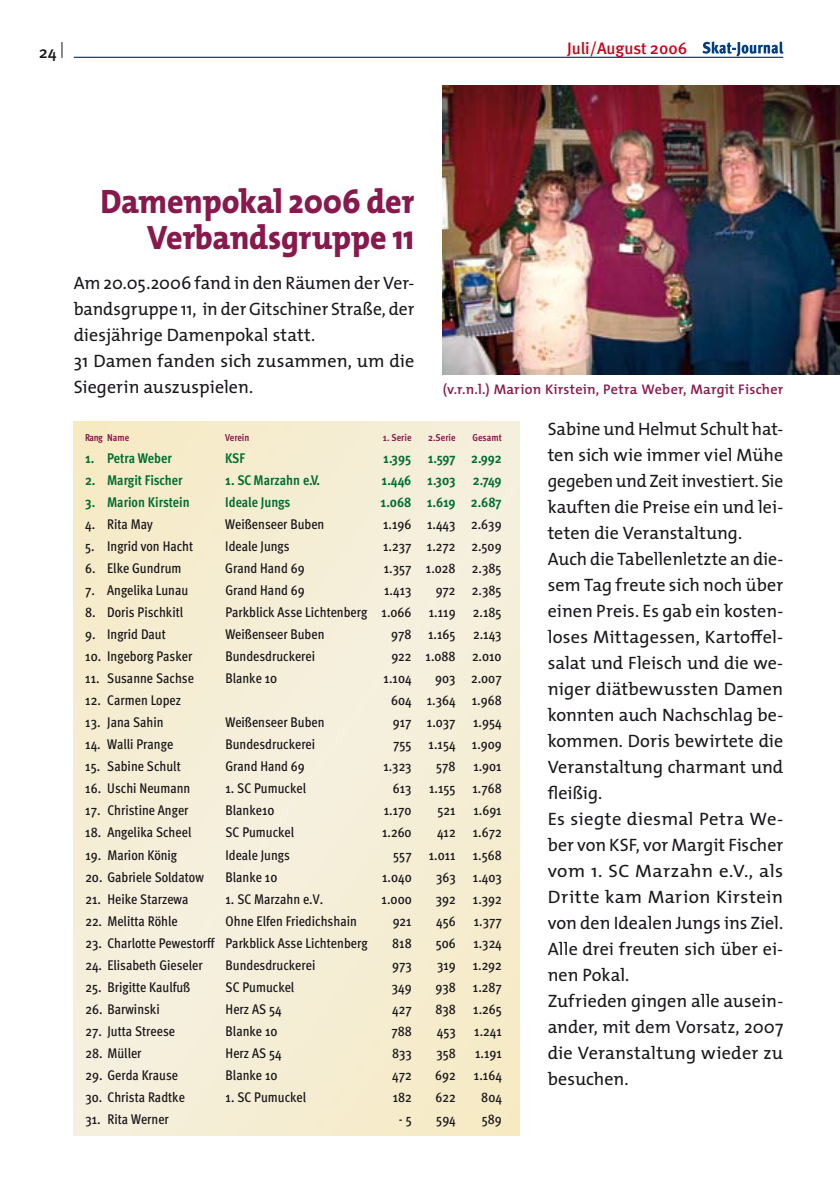
<style>
.page{position:relative;width:840px;height:1191px;background:#fff}
.page>*{position:absolute;margin:0;border:0;box-sizing:border-box;transform-origin:0 0}
.t1{font:800 34px/36px "The Mix 8";letter-spacing:-.005em;color:#87194c;text-align:right;scale:.94 1}
.t2{font:18px/26px "The Mix 5";color:#1a171b}
.t3{font:500 16.6px "Meta";color:#c1081c}
.t4{font:16.6px "Meta Medium Caps";color:#1a171b}
.t5{font:500 14px "Meta Cond";color:#1a171b}
.t6{font:700 14px "Meta Cond";letter-spacing:-.005em;color:#006e33}
.t7{font:600 14px "The Mix 6";letter-spacing:.015em;color:#87194c}
.t8{font:700 10px "Meta Cond";color:#87194c}
.t9{font:700 10px "Meta Cond";letter-spacing:-.025em;color:#87194c}
</style>
<div class="page">
<svg style="left:61px;top:42px;width:1px;height:16px"></svg>
<hr style="left:74px;top:57px;width:708px;height:1px;background:#003f81">
<svg style="left:702px;top:42px;width:81px;height:15px"></svg>
<svg style="left:74px;top:421px;width:445px;height:714px;background:#f5edd5"></svg>
<img style="left:442px;top:85px;width:397px;height:289px">
<p class="t4" style="left:39px;top:42px;width:19px">24</p>
<p class="t3" style="left:566px;top:38px;width:122px">Juli/August 2006</p>
<h1 class="t1" style="left:100px;top:182px;width:335px">Damenpokal 2006 der<br>Verbandsgruppe 11</h1>
<p class="t2" style="left:74px;top:270px;width:342px">Am 20.05.2006 fand in den Räumen der Ver&shy;bandsgruppe 11, in der Gitschiner Straße, der diesjährige Damenpokal statt.<br>31 Damen fanden sich zusammen, um die Siegerin auszuspielen.</p>
<p class="t7" style="left:442px;top:377px;width:342px">(v.r.n.l.) Marion Kirstein, Petra Weber, Margit Fischer</p>
<p class="t2" style="left:547px;top:415px;width:237px">Sabine und Helmut Schult hat&shy;ten sich wie immer viel Mühe gegeben und Zeit investiert. Sie kauften die Preise ein und lei&shy;teten die Veranstaltung.<br>Auch die Tabellenletzte an die&shy;sem Tag freute sich noch über einen Preis. Es gab ein kosten&shy;loses Mittagessen, Kartoffel&shy;salat und Fleisch und die we&shy;niger diätbewussten Damen konnten auch Nachschlag be&shy;kommen. Doris bewirtete die<br>Veranstaltung charmant und fleißig.<br>Es siegte diesmal Petra We&shy;ber von KSF, vor Margit Fischer vom 1. SC Marzahn e.V., als<br>Dritte kam Marion Kirstein von den Idealen Jungs ins Ziel.<br>Alle drei freuten sich über ei&shy;nen Pokal.<br>Zufrieden gingen alle ausein&shy;ander, mit dem Vorsatz, 2007 die Veranstaltung wieder zu besuchen.</p>
<p class="t9" style="left:85px;top:431px;width:46px">Rang Name</p>
<p class="t8" style="left:225px;top:431px;width:26px">Verein</p>
<p class="t8" style="left:383px;top:431px;width:30px">1. Serie</p>
<p class="t8" style="left:428px;top:431px;width:29px">2.Serie</p>
<p class="t8" style="left:472px;top:431px;width:31px">Gesamt</p>
<p class="t6" style="left:85px;top:449px;width:88px">1. Petra Weber</p>
<p class="t6" style="left:225px;top:449px;width:21px">KSF</p>
<p class="t6" style="left:383px;top:449px;width:120px">1.395 1.597 2.992</p>
<p class="t6" style="left:85px;top:471px;width:99px">2. Margit Fischer</p>
<p class="t6" style="left:225px;top:471px;width:96px">1. SC Marzahn e.V.</p>
<p class="t6" style="left:381px;top:471px;width:121px">1.446 1.303 2.749</p>
<p class="t6" style="left:85px;top:494px;width:106px">3. Marion Kirstein</p>
<p class="t6" style="left:225px;top:494px;width:67px">Ideale Jungs</p>
<p class="t6" style="left:380px;top:494px;width:122px">1.068 1.619 2.687</p>
<p class="t5" style="left:85px;top:516px;width:69px">4. Rita May</p>
<p class="t5" style="left:225px;top:516px;width:101px">Weißenseer Buben</p>
<p class="t5" style="left:383px;top:516px;width:120px">1.196 1.443 2.639</p>
<p class="t5" style="left:85px;top:538px;width:109px">5. Ingrid von Hacht</p>
<p class="t5" style="left:225px;top:538px;width:66px">Ideale Jungs</p>
<p class="t5" style="left:383px;top:538px;width:120px">1.237 1.272 2.509</p>
<p class="t5" style="left:85px;top:560px;width:98px">6. Elke Gundrum</p>
<p class="t5" style="left:225px;top:560px;width:81px">Grand Hand 69</p>
<p class="t5" style="left:383px;top:560px;width:119px">1.357 1.028 2.385</p>
<p class="t5" style="left:85px;top:582px;width:105px">7. Angelika Lunau</p>
<p class="t5" style="left:225px;top:582px;width:81px">Grand Hand 69</p>
<p class="t5" style="left:384px;top:582px;width:29px">1.413</p>
<p class="t5" style="left:435px;top:582px;width:67px">972 2.385</p>
<p class="t5" style="left:85px;top:604px;width:99px">8. Doris Pischkitl</p>
<p class="t5" style="left:225px;top:604px;width:278px">Parkblick Asse Lichtenberg 1.066 1.119 2.185</p>
<p class="t5" style="left:85px;top:626px;width:82px">9. Ingrid Daut</p>
<p class="t5" style="left:225px;top:626px;width:101px">Weißenseer Buben</p>
<p class="t5" style="left:391px;top:626px;width:66px">978 1.165</p>
<p class="t5" style="left:473px;top:626px;width:30px">2.143</p>
<p class="t5" style="left:85px;top:648px;width:109px">10. Ingeborg Pasker</p>
<p class="t5" style="left:225px;top:648px;width:91px">Bundesdruckerei</p>
<p class="t5" style="left:391px;top:648px;width:112px">922 1.088 2.010</p>
<p class="t5" style="left:85px;top:670px;width:110px">11. Susanne Sachse</p>
<p class="t5" style="left:225px;top:670px;width:53px">Blanke 10</p>
<p class="t5" style="left:383px;top:670px;width:29px">1.104</p>
<p class="t5" style="left:435px;top:670px;width:68px">903 2.007</p>
<p class="t5" style="left:85px;top:692px;width:97px">12. Carmen Lopez</p>
<p class="t5" style="left:391px;top:692px;width:112px">604 1.364 1.968</p>
<p class="t5" style="left:85px;top:714px;width:80px">13. Jana Sahin</p>
<p class="t5" style="left:225px;top:714px;width:101px">Weißenseer Buben</p>
<p class="t5" style="left:392px;top:714px;width:110px">917 1.037 1.954</p>
<p class="t5" style="left:85px;top:736px;width:89px">14. Walli Prange</p>
<p class="t5" style="left:225px;top:736px;width:91px">Bundesdruckerei</p>
<p class="t5" style="left:393px;top:736px;width:110px">755 1.154 1.909</p>
<p class="t5" style="left:85px;top:758px;width:97px">15. Sabine Schult</p>
<p class="t5" style="left:225px;top:758px;width:81px">Grand Hand 69</p>
<p class="t5" style="left:383px;top:758px;width:30px">1.323</p>
<p class="t5" style="left:436px;top:758px;width:21px">578</p>
<p class="t5" style="left:473px;top:758px;width:30px">1.901</p>
<p class="t5" style="left:85px;top:780px;width:107px">16. Uschi Neumann</p>
<p class="t5" style="left:225px;top:780px;width:82px">1. SC Pumuckel</p>
<p class="t5" style="left:392px;top:780px;width:110px">613 1.155 1.768</p>
<p class="t5" style="left:85px;top:802px;width:105px">17. Christine Anger</p>
<p class="t5" style="left:225px;top:802px;width:51px">Blanke10</p>
<p class="t5" style="left:383px;top:802px;width:29px">1.170</p>
<p class="t5" style="left:437px;top:802px;width:20px">521</p>
<p class="t5" style="left:473px;top:802px;width:30px">1.691</p>
<p class="t5" style="left:85px;top:824px;width:107px">18. Angelika Scheel</p>
<p class="t5" style="left:225px;top:824px;width:70px">SC Pumuckel</p>
<p class="t5" style="left:382px;top:824px;width:31px">1.260</p>
<p class="t5" style="left:437px;top:824px;width:66px">412 1.672</p>
<p class="t5" style="left:85px;top:846px;width:93px">19. Marion König</p>
<p class="t5" style="left:225px;top:846px;width:66px">Ideale Jungs</p>
<p class="t5" style="left:393px;top:846px;width:110px">557 1.011 1.568</p>
<p class="t5" style="left:85px;top:868px;width:120px">20. Gabriele Soldatow</p>
<p class="t5" style="left:225px;top:868px;width:53px">Blanke 10</p>
<p class="t5" style="left:382px;top:868px;width:31px">1.040</p>
<p class="t5" style="left:436px;top:868px;width:67px">363 1.403</p>
<p class="t5" style="left:85px;top:890px;width:104px">21. Heike Starzewa</p>
<p class="t5" style="left:225px;top:890px;width:99px">1. SC Marzahn e.V.</p>
<p class="t5" style="left:381px;top:890px;width:32px">1.000</p>
<p class="t5" style="left:435px;top:890px;width:67px">392 1.392</p>
<p class="t5" style="left:85px;top:912px;width:94px">22. Melitta Röhle</p>
<p class="t5" style="left:225px;top:912px;width:133px">Ohne Elfen Friedichshain</p>
<p class="t5" style="left:392px;top:912px;width:21px">921</p>
<p class="t5" style="left:436px;top:912px;width:21px">456</p>
<p class="t5" style="left:473px;top:912px;width:30px">1.377</p>
<p class="t5" style="left:85px;top:934px;width:283px">23. Charlotte Pewestorff Parkblick Asse Lichtenberg</p>
<p class="t5" style="left:392px;top:934px;width:21px">818</p>
<p class="t5" style="left:435px;top:934px;width:22px">506</p>
<p class="t5" style="left:473px;top:934px;width:30px">1.324</p>
<p class="t5" style="left:85px;top:956px;width:119px">24. Elisabeth Gieseler</p>
<p class="t5" style="left:225px;top:956px;width:91px">Bundesdruckerei</p>
<p class="t5" style="left:392px;top:956px;width:21px">973</p>
<p class="t5" style="left:437px;top:956px;width:66px">319 1.292</p>
<p class="t5" style="left:85px;top:978px;width:106px">25. Brigitte Kaulfuß</p>
<p class="t5" style="left:225px;top:978px;width:70px">SC Pumuckel</p>
<p class="t5" style="left:391px;top:978px;width:21px">349</p>
<p class="t5" style="left:435px;top:978px;width:68px">938 1.287</p>
<p class="t5" style="left:85px;top:1001px;width:76px">26. Barwinski</p>
<p class="t5" style="left:225px;top:1001px;width:58px">Herz AS 54</p>
<p class="t5" style="left:392px;top:1001px;width:21px">427</p>
<p class="t5" style="left:435px;top:1001px;width:68px">838 1.265</p>
<p class="t5" style="left:85px;top:1023px;width:91px">27. Jutta Streese</p>
<p class="t5" style="left:225px;top:1023px;width:53px">Blanke 10</p>
<p class="t5" style="left:391px;top:1023px;width:22px">788</p>
<p class="t5" style="left:436px;top:1023px;width:21px">453</p>
<p class="t5" style="left:474px;top:1023px;width:29px">1.241</p>
<p class="t5" style="left:85px;top:1045px;width:58px">28. Müller</p>
<p class="t5" style="left:225px;top:1045px;width:58px">Herz AS 54</p>
<p class="t5" style="left:392px;top:1045px;width:21px">833</p>
<p class="t5" style="left:436px;top:1045px;width:21px">358</p>
<p class="t5" style="left:475px;top:1045px;width:28px">1.191</p>
<p class="t5" style="left:85px;top:1067px;width:94px">29. Gerda Krause</p>
<p class="t5" style="left:225px;top:1067px;width:53px">Blanke 10</p>
<p class="t5" style="left:392px;top:1067px;width:21px">472</p>
<p class="t5" style="left:435px;top:1067px;width:22px">692</p>
<p class="t5" style="left:473px;top:1067px;width:29px">1.164</p>
<p class="t5" style="left:85px;top:1089px;width:101px">30. Christa Radtke</p>
<p class="t5" style="left:225px;top:1089px;width:82px">1. SC Pumuckel</p>
<p class="t5" style="left:392px;top:1089px;width:21px">182</p>
<p class="t5" style="left:435px;top:1089px;width:22px">622</p>
<p class="t5" style="left:481px;top:1089px;width:22px">804</p>
<p class="t5" style="left:85px;top:1111px;width:85px">31. Rita Werner</p>
<p class="t5" style="left:398px;top:1111px;width:14px">-5</p>
<p class="t5" style="left:436px;top:1111px;width:21px">594</p>
<p class="t5" style="left:481px;top:1111px;width:22px">589</p>
</div>
